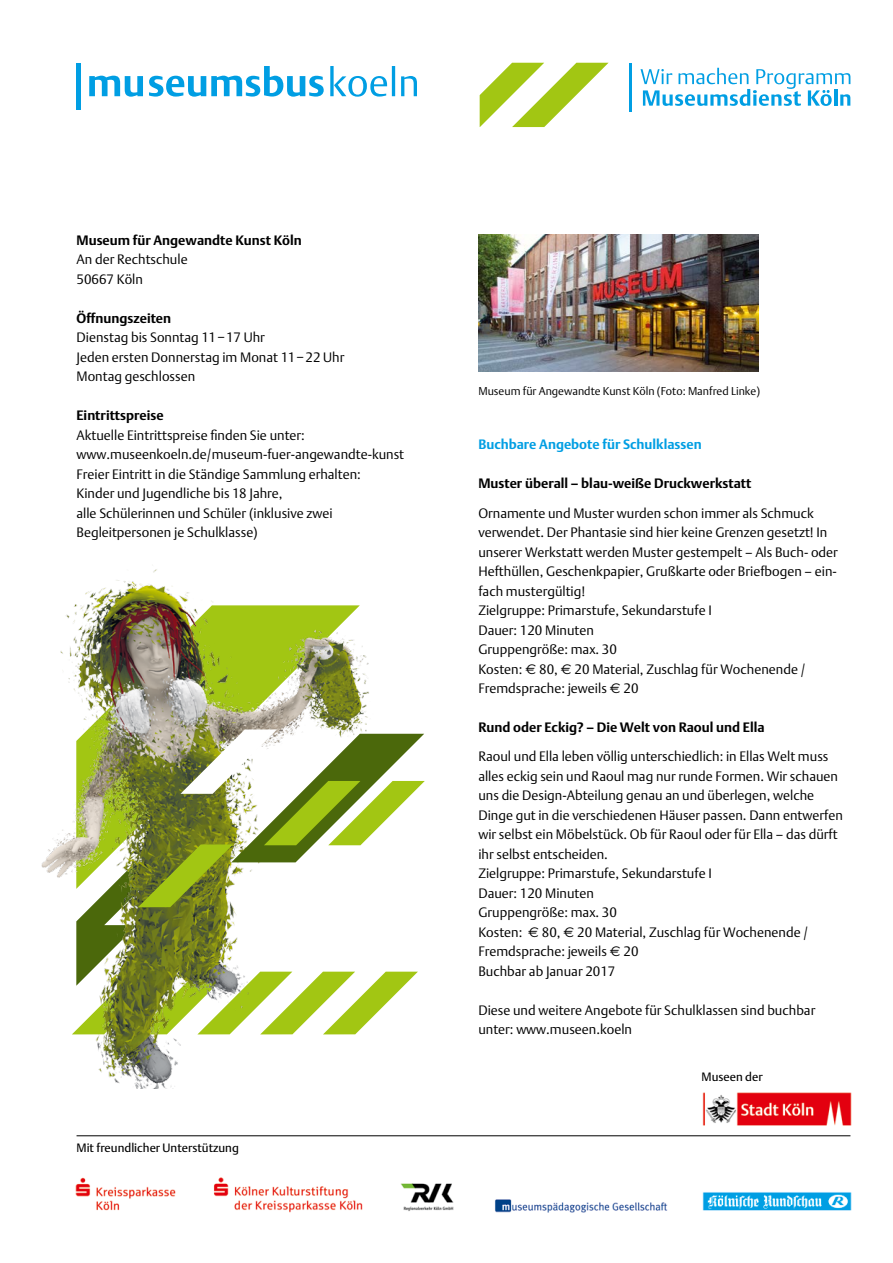
<style>
.page{position:relative;width:893px;height:1263px;background:#fff}
.page>*{position:absolute;margin:0;border:0;box-sizing:border-box;transform-origin:0 0}
.t1{font:300 13.5px/19.5px "Argo DTL";color:#000}
.t2{font:700 13.5px "Argo DTL";color:#000}
.t3{font:700 13.5px "Argo DTL";color:#009ee3}
.t4{font:12px "Argo DTL";color:#000}
.t5{font:300 11.25px "Argo DTL";color:#000}
</style>
<div class="page">
<hr style="left:77px;top:63px;width:4px;height:46px;background:#009ee3">
<svg style="left:89px;top:66px;width:328px;height:31px"></svg>
<img style="left:478px;top:235px;width:281px;height:136px">
<img style="left:41px;top:569px;width:328px;height:520px">
<svg style="left:72px;top:729px;width:353px;height:305px"></svg>
<svg style="left:480px;top:63px;width:129px;height:64px"></svg>
<svg style="left:640px;top:68px;width:210px;height:38px"></svg>
<hr style="left:629px;top:63px;width:3px;height:49px;background:#009ee3">
<img style="left:75px;top:1092px;width:777px;height:121px">
<hr style="left:77px;top:1135px;width:773px;height:1px;background:#000">
<p class="t2" style="left:77px;top:232px;width:227px">Museum für Angewandte Kunst Köln</p>
<p class="t1" style="left:77px;top:249px;width:113px">An der Rechtschule<br>50667 Köln</p>
<p class="t2" style="left:77px;top:310px;width:96px">Öffnungszeiten</p>
<p class="t1" style="left:77px;top:327px;width:269px">Dienstag bis Sonntag 11 – 17 Uhr<br>Jeden ersten Donnerstag im Monat 11 – 22 Uhr<br>Montag geschlossen</p>
<p class="t2" style="left:77px;top:407px;width:89px">Eintrittspreise</p>
<p class="t1" style="left:77px;top:425px;width:329px">Aktuelle Eintrittspreise finden Sie unter: www.museenkoeln.de/museum-fuer-angewandte-kunst Freier Eintritt in die Ständige Sammlung erhalten:<br>Kinder und Jugendliche bis 18 Jahre,<br>alle Schülerinnen und Schüler (inklusive zwei Begleitpersonen je Schulklasse)</p>
<p class="t4" style="left:77px;top:1141px;width:164px">Mit freundlicher Unterstützung</p>
<p class="t5" style="left:478px;top:385px;width:283px">Museum für Angewandte Kunst Köln (Foto: Manfred Linke)</p>
<p class="t3" style="left:478px;top:437px;width:225px">Buchbare Angebote für Schulklassen</p>
<p class="t2" style="left:478px;top:476px;width:275px">Muster überall – blau-weiße Druckwerkstatt</p>
<p class="t1" style="left:478px;top:503px;width:361px">Ornamente und Muster wurden schon immer als Schmuck verwendet. Der Phantasie sind hier keine Grenzen gesetzt! In unserer Werkstatt werden Muster gestempelt – Als Buch- oder Hefthüllen, Geschenkpapier, Grußkarte oder Briefbogen – ein&shy;fach mustergültig!<br>Zielgruppe: Primarstufe, Sekundarstufe I<br>Dauer: 120 Minuten<br>Gruppengröße: max. 30<br>Kosten: € 80, € 20 Material, Zuschlag für Wochenende / Fremdsprache: jeweils € 20</p>
<p class="t2" style="left:478px;top:719px;width:288px">Rund oder Eckig? – Die Welt von Raoul und Ella</p>
<p class="t1" style="left:478px;top:747px;width:366px">Raoul und Ella leben völlig unterschiedlich: in Ellas Welt muss alles eckig sein und Raoul mag nur runde Formen. Wir schauen uns die Design-Abteilung genau an und überlegen, welche Dinge gut in die verschiedenen Häuser passen. Dann entwerfen wir selbst ein Möbelstück. Ob für Raoul oder für Ella – das dürft ihr selbst entscheiden.<br>Zielgruppe: Primarstufe, Sekundarstufe I<br>Dauer: 120 Minuten<br>Gruppengröße: max. 30<br>Kosten: € 80, € 20 Material, Zuschlag für Wochenende / Fremdsprache: jeweils € 20<br>Buchbar ab Januar 2017</p>
<p class="t1" style="left:478px;top:1000px;width:338px">Diese und weitere Angebote für Schulklassen sind buchbar unter: www.museen.koeln</p>
<p class="t4" style="left:702px;top:1069px;width:63px">Museen der</p>
</div>
